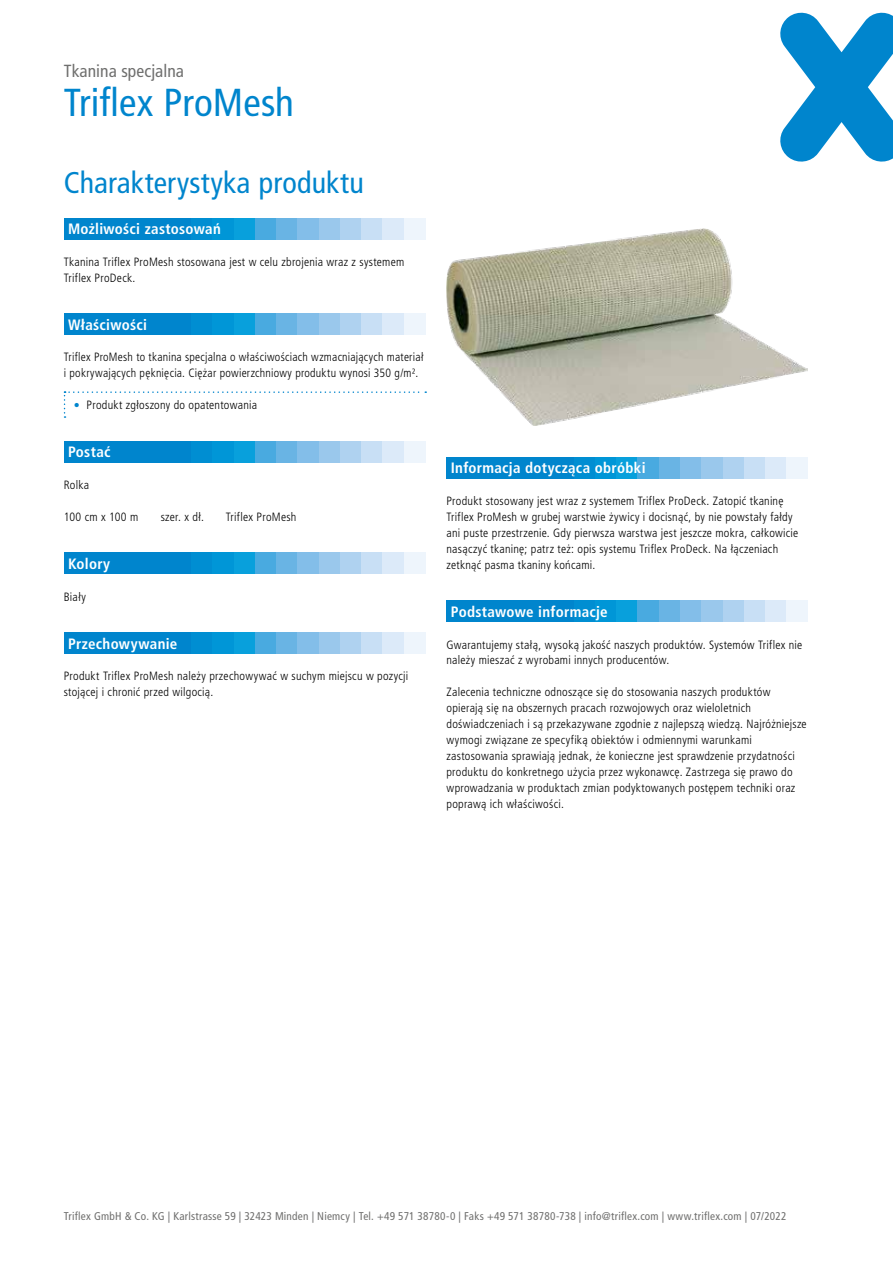
<style>
.page{position:relative;width:893px;height:1263px;background:#fff}
.page>*{position:absolute;margin:0;border:0;box-sizing:border-box;transform-origin:0 0}
.t1{font:condensed 39px "Frutiger LT Pro";letter-spacing:.005em;color:#0085cd}
.t2{font:condensed 30px "Frutiger LT Pro";letter-spacing:.005em;color:#0085cd}
.t3{font:condensed 17.55px "Frutiger LT Pro";color:#6f6f6e}
.t4{font:700 condensed 15px "Frutiger LT Pro";letter-spacing:.02em;color:#fff}
.t5{font:300 condensed 12px/15.9px "Frutiger LT Pro";letter-spacing:.02em;color:#000}
.t6{font:condensed 11.25px "Frutiger LT Pro";letter-spacing:.02em;color:#6f6f6e}
</style>
<div class="page">
<svg style="left:780px;top:13px;width:113px;height:149px"></svg>
<div style="left:446px;top:457px;width:128px;height:21px;background:#0085cd"></div>
<div style="left:574px;top:457px;width:21px;height:21px;background:#008ed2"></div>
<div style="left:595px;top:457px;width:22px;height:21px;background:#0096d7"></div>
<div style="left:617px;top:457px;width:21px;height:21px;background:#08a0dc"></div>
<div style="left:638px;top:457px;width:21px;height:21px;background:#49aae0"></div>
<div style="left:659px;top:457px;width:21px;height:21px;background:#69b4e4"></div>
<div style="left:680px;top:457px;width:22px;height:21px;background:#83bee9"></div>
<div style="left:702px;top:457px;width:21px;height:21px;background:#9ac8ec"></div>
<div style="left:723px;top:457px;width:21px;height:21px;background:#afd2f0"></div>
<div style="left:744px;top:457px;width:21px;height:21px;background:#c8dff5"></div>
<div style="left:765px;top:457px;width:22px;height:21px;background:#dceaf9"></div>
<div style="left:787px;top:457px;width:21px;height:21px;background:#eef5fc"></div>
<div style="left:446px;top:601px;width:128px;height:21px;background:#0085cd"></div>
<div style="left:574px;top:601px;width:21px;height:21px;background:#008ed2"></div>
<div style="left:595px;top:601px;width:22px;height:21px;background:#0096d7"></div>
<div style="left:617px;top:601px;width:21px;height:21px;background:#08a0dc"></div>
<div style="left:638px;top:601px;width:21px;height:21px;background:#49aae0"></div>
<div style="left:659px;top:601px;width:21px;height:21px;background:#69b4e4"></div>
<div style="left:680px;top:601px;width:22px;height:21px;background:#83bee9"></div>
<div style="left:702px;top:601px;width:21px;height:21px;background:#9ac8ec"></div>
<div style="left:723px;top:601px;width:21px;height:21px;background:#afd2f0"></div>
<div style="left:744px;top:601px;width:21px;height:21px;background:#c8dff5"></div>
<div style="left:765px;top:601px;width:22px;height:21px;background:#dceaf9"></div>
<div style="left:787px;top:601px;width:21px;height:21px;background:#eef5fc"></div>
<div style="left:64px;top:218px;width:127px;height:21px;background:#0085cd"></div>
<div style="left:191px;top:218px;width:22px;height:21px;background:#008ed2"></div>
<div style="left:213px;top:218px;width:21px;height:21px;background:#0096d7"></div>
<div style="left:234px;top:218px;width:21px;height:21px;background:#08a0dc"></div>
<div style="left:255px;top:218px;width:21px;height:21px;background:#49aae0"></div>
<div style="left:276px;top:218px;width:22px;height:21px;background:#69b4e4"></div>
<div style="left:298px;top:218px;width:21px;height:21px;background:#83bee9"></div>
<div style="left:319px;top:218px;width:21px;height:21px;background:#9ac8ec"></div>
<div style="left:340px;top:218px;width:21px;height:21px;background:#afd2f0"></div>
<div style="left:361px;top:218px;width:22px;height:21px;background:#c8dff5"></div>
<div style="left:383px;top:218px;width:21px;height:21px;background:#dceaf9"></div>
<div style="left:404px;top:218px;width:21px;height:21px;background:#eef5fc"></div>
<div style="left:64px;top:314px;width:127px;height:21px;background:#0085cd"></div>
<div style="left:191px;top:314px;width:22px;height:21px;background:#008ed2"></div>
<div style="left:213px;top:314px;width:21px;height:21px;background:#0096d7"></div>
<div style="left:234px;top:314px;width:21px;height:21px;background:#08a0dc"></div>
<div style="left:255px;top:314px;width:21px;height:21px;background:#49aae0"></div>
<div style="left:276px;top:314px;width:22px;height:21px;background:#69b4e4"></div>
<div style="left:298px;top:314px;width:21px;height:21px;background:#83bee9"></div>
<div style="left:319px;top:314px;width:21px;height:21px;background:#9ac8ec"></div>
<div style="left:340px;top:314px;width:21px;height:21px;background:#afd2f0"></div>
<div style="left:361px;top:314px;width:22px;height:21px;background:#c8dff5"></div>
<div style="left:383px;top:314px;width:21px;height:21px;background:#dceaf9"></div>
<div style="left:404px;top:314px;width:21px;height:21px;background:#eef5fc"></div>
<div style="left:64px;top:441px;width:127px;height:21px;background:#0085cd"></div>
<div style="left:191px;top:441px;width:22px;height:21px;background:#008ed2"></div>
<div style="left:213px;top:441px;width:21px;height:21px;background:#0096d7"></div>
<div style="left:234px;top:441px;width:21px;height:21px;background:#08a0dc"></div>
<div style="left:255px;top:441px;width:21px;height:21px;background:#49aae0"></div>
<div style="left:276px;top:441px;width:22px;height:21px;background:#69b4e4"></div>
<div style="left:298px;top:441px;width:21px;height:21px;background:#83bee9"></div>
<div style="left:319px;top:441px;width:21px;height:21px;background:#9ac8ec"></div>
<div style="left:340px;top:441px;width:21px;height:21px;background:#afd2f0"></div>
<div style="left:361px;top:441px;width:22px;height:21px;background:#c8dff5"></div>
<div style="left:383px;top:441px;width:21px;height:21px;background:#dceaf9"></div>
<div style="left:404px;top:441px;width:21px;height:21px;background:#eef5fc"></div>
<div style="left:64px;top:553px;width:127px;height:21px;background:#0085cd"></div>
<div style="left:191px;top:553px;width:22px;height:21px;background:#008ed2"></div>
<div style="left:213px;top:553px;width:21px;height:21px;background:#0096d7"></div>
<div style="left:234px;top:553px;width:21px;height:21px;background:#08a0dc"></div>
<div style="left:255px;top:553px;width:21px;height:21px;background:#49aae0"></div>
<div style="left:276px;top:553px;width:22px;height:21px;background:#69b4e4"></div>
<div style="left:298px;top:553px;width:21px;height:21px;background:#83bee9"></div>
<div style="left:319px;top:553px;width:21px;height:21px;background:#9ac8ec"></div>
<div style="left:340px;top:553px;width:21px;height:21px;background:#afd2f0"></div>
<div style="left:361px;top:553px;width:22px;height:21px;background:#c8dff5"></div>
<div style="left:383px;top:553px;width:21px;height:21px;background:#dceaf9"></div>
<div style="left:404px;top:553px;width:21px;height:21px;background:#eef5fc"></div>
<div style="left:64px;top:632px;width:127px;height:22px;background:#0085cd"></div>
<div style="left:191px;top:632px;width:22px;height:22px;background:#008ed2"></div>
<div style="left:213px;top:632px;width:21px;height:22px;background:#0096d7"></div>
<div style="left:234px;top:632px;width:21px;height:22px;background:#08a0dc"></div>
<div style="left:255px;top:632px;width:21px;height:22px;background:#49aae0"></div>
<div style="left:276px;top:632px;width:22px;height:22px;background:#69b4e4"></div>
<div style="left:298px;top:632px;width:21px;height:22px;background:#83bee9"></div>
<div style="left:319px;top:632px;width:21px;height:22px;background:#9ac8ec"></div>
<div style="left:340px;top:632px;width:21px;height:22px;background:#afd2f0"></div>
<div style="left:361px;top:632px;width:22px;height:22px;background:#c8dff5"></div>
<div style="left:383px;top:632px;width:21px;height:22px;background:#dceaf9"></div>
<div style="left:404px;top:632px;width:21px;height:22px;background:#eef5fc"></div>
<img style="left:446px;top:229px;width:362px;height:196px">
<svg style="left:64px;top:391px;width:362px;height:27px"></svg>
<h3 class="t3" style="left:64px;top:61px;width:122px">Tkanina specjalna</h3>
<h1 class="t1" style="left:64px;top:80px;width:232px">Triflex ProMesh</h1>
<h2 class="t2" style="left:64px;top:165px;width:302px">Charakterystyka produktu</h2>
<p class="t4" style="left:68px;top:220px;width:154px">Możliwości zastosowań</p>
<p class="t5" style="left:64px;top:254px;width:342px">Tkanina Triflex ProMesh stosowana jest w celu zbrojenia wraz z systemem<br>Triflex ProDeck.</p>
<p class="t4" style="left:68px;top:315px;width:81px">Właściwości</p>
<p class="t5" style="left:64px;top:349px;width:361px">Triflex ProMesh to tkanina specjalna o właściwościach wzmacniających materiał i pokrywających pęknięcia. Ciężar powierzchniowy produktu wynosi 350 g/m².</p>
<p class="t5" style="left:87px;top:397px;width:172px">Produkt zgłoszony do opatentowania</p>
<p class="t4" style="left:68px;top:443px;width:44px">Postać</p>
<p class="t5" style="left:64px;top:477px;width:27px">Rolka</p>
<p class="t5" style="left:64px;top:509px;width:76px">100 cm x 100 m</p>
<p class="t5" style="left:161px;top:509px;width:45px">szer. x dł.</p>
<p class="t5" style="left:226px;top:509px;width:72px">Triflex ProMesh</p>
<p class="t4" style="left:68px;top:555px;width:44px">Kolory</p>
<p class="t5" style="left:64px;top:589px;width:24px">Biały</p>
<p class="t4" style="left:68px;top:634px;width:111px">Przechowywanie</p>
<p class="t5" style="left:64px;top:668px;width:346px">Produkt Triflex ProMesh należy przechowywać w suchym miejscu w pozycji stojącej i chronić przed wilgocią.</p>
<p class="t4" style="left:451px;top:459px;width:196px">Informacja dotycząca obróbki</p>
<p class="t5" style="left:446px;top:493px;width:353px">Produkt stosowany jest wraz z systemem Triflex ProDeck. Zatopić tkaninę Triflex ProMesh w grubej warstwie żywicy i docisnąć, by nie powstały fałdy ani puste przestrzenie. Gdy pierwsza warstwa jest jeszcze mokra, całkowicie nasączyć tkaninę; patrz też: opis systemu Triflex ProDeck. Na łączeniach zetknąć pasma tkaniny końcami.</p>
<p class="t4" style="left:451px;top:602px;width:158px">Podstawowe informacje</p>
<p class="t5" style="left:446px;top:636px;width:357px">Gwarantujemy stałą, wysoką jakość naszych produktów. Systemów Triflex nie należy mieszać z wyrobami innych producentów.</p>
<p class="t5" style="left:446px;top:684px;width:362px">Zalecenia techniczne odnoszące się do stosowania naszych produktów opierają się na obszernych pracach rozwojowych oraz wieloletnich doświadczeniach i są przekazywane zgodnie z najlepszą wiedzą. Najróżniejsze wymogi związane ze specyfiką obiektów i odmiennymi warunkami zastosowania sprawiają jednak, że konieczne jest sprawdzenie przydatności produktu do konkretnego użycia przez wykonawcę. Zastrzega się prawo do wprowadzania w produktach zmian podyktowanych postępem techniki oraz poprawą ich właściwości.</p>
<p class="t6" style="left:64px;top:1210px;width:724px">Triflex GmbH &amp; Co. KG | Karlstrasse 59 | 32423 Minden | Niemcy | Tel. +49 571 38780-0 | Faks +49 571 38780-738 | info@triflex.com | www.triflex.com | 07/2022</p>
</div>
